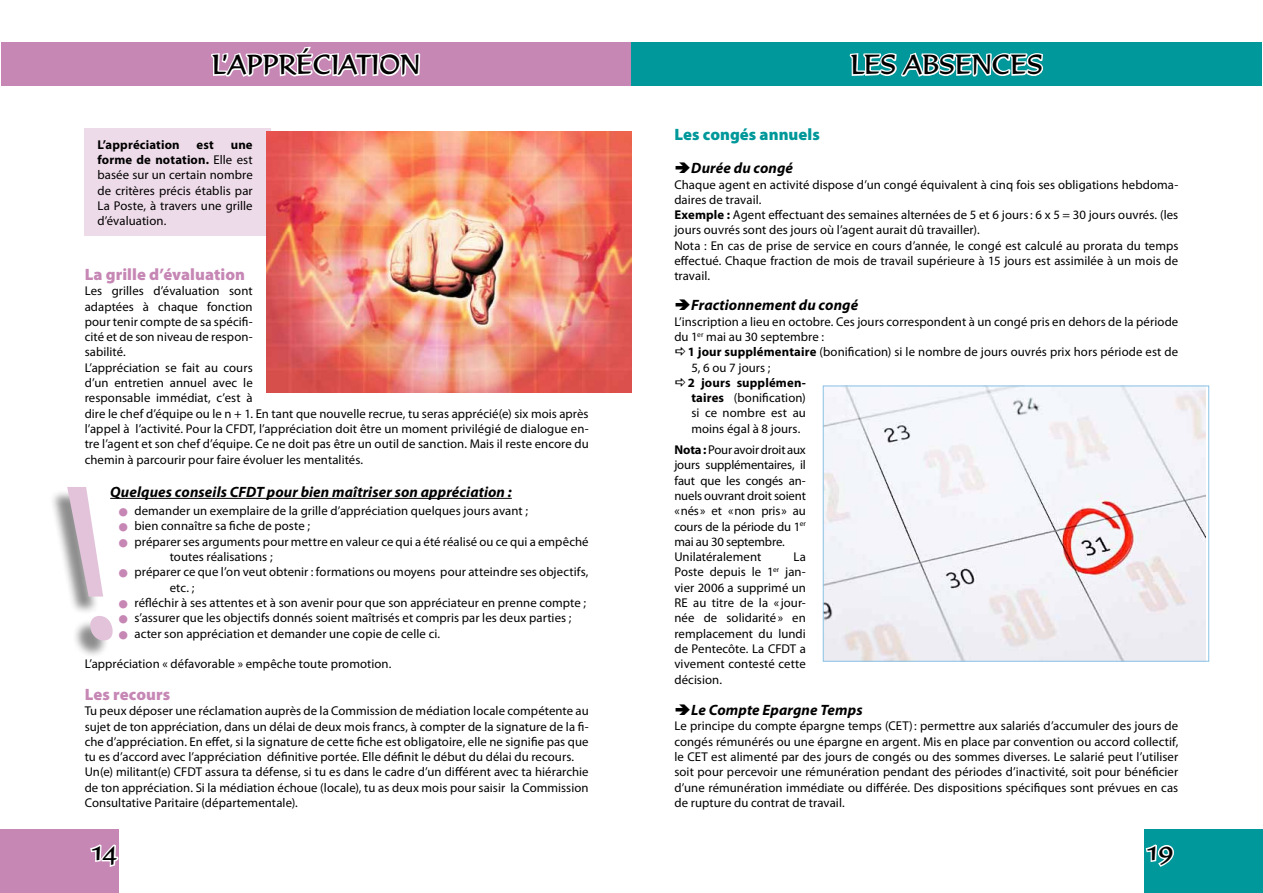
<style>
.page{position:relative;width:1263px;height:893px;background:#fff}
.page>*{position:absolute;margin:0;border:0;box-sizing:border-box;transform-origin:0 0}
.t1{font:italic condensed 225px "Myriad Pro";color:#e2c3da}
.t2{font:27px "Formal 436 BT";color:#000}
.t3{font:900 16.5px "Myriad Pro";letter-spacing:.005em;color:#c687b5}
.t4{font:900 16.5px "Myriad Pro";letter-spacing:.005em;color:#00989a}
.t5{font:italic 700 15px "Myriad Pro";letter-spacing:.01em;color:#000}
.t6{font:12.75px/15.3px "Myriad Pro";letter-spacing:.005em;color:#000}
.t7{font:700 12.75px "Myriad Pro";letter-spacing:.01em;color:#000}
.s1{font-weight:700}
.s2{color:#c687b5}
</style>
<div class="page">
<div style="left:0;top:829px;width:118px;height:64px;background:#c687b5"></div>
<svg style="left:90px;top:843px;width:29px;height:26px"></svg>
<div style="left:1145px;top:829px;width:118px;height:64px;background:#00989a"></div>
<svg style="left:1144px;top:843px;width:30px;height:26px"></svg>
<div style="left:48px;top:489px;width:61px;height:170px;background:#000;opacity:.45"></div>
<div style="left:85px;top:128px;width:186px;height:108px;background:#eedbe9"></div>
<img style="left:266px;top:131px;width:365px;height:262px">
<div style="left:1px;top:42px;width:630px;height:43px;background:#c687b5"></div>
<svg style="left:211px;top:46px;width:210px;height:31px"></svg>
<hr style="left:110px;top:498px;width:402px;height:1px;background:#000">
<div style="left:631px;top:42px;width:631px;height:43px;background:#00989a"></div>
<svg style="left:848px;top:52px;width:196px;height:34px"></svg>
<img style="left:825px;top:388px;width:381px;height:272px">
<div style="left:823px;top:386px;width:386px;height:276px;border:1px solid #8ac2e6"></div>
<h2 class="t2" style="left:212px;top:48px;width:209px">L’APPRÉCIATION</h2>
<p class="t7" style="left:97px;top:136px;width:84px">L’appréciation</p>
<p class="t7" style="left:197px;top:136px;width:19px">est</p>
<p class="t6" style="left:97px;top:137px;width:157px;text-align:justify;text-indent:133px"><span class="s1">une forme de notation.</span> Elle est basée sur un certain nombre de critères précis établis par La Poste, à travers une grille d’évaluation.</p>
<p class="t3" style="left:85px;top:263px;width:162px">La grille d’évaluation</p>
<p class="t6" style="left:85px;top:283px;width:505px">Les grilles d’évaluation sont<br>adaptées à chaque fonction<br>pour tenir compte de sa spécifi-<br>cité et de son niveau de respon-<br>sabilité.<br>L’appréciation se fait au cours<br>d’un entretien annuel avec le<br>responsable immédiat, c’est à<br>dire le chef d’équipe ou le n + 1. En tant que nouvelle recrue, tu seras apprécié(e) six mois après l’appel à l’activité. Pour la CFDT, l’appréciation doit être un moment privilégié de dialogue en&shy;tre l’agent et son chef d’équipe. Ce ne doit pas être un outil de sanction. Mais il reste encore du chemin à parcourir pour faire évoluer les mentalités.</p>
<p class="t5" style="left:110px;top:482px;width:403px">Quelques conseils CFDT pour bien maîtriser son appréciation :</p>
<p class="t6" style="left:119px;top:503px;width:411px"><span class="s2">●</span> demander un exemplaire de la grille d’appréciation quelques jours avant ;</p>
<p class="t6" style="left:119px;top:518px;width:193px"><span class="s2">●</span> bien connaître sa fiche de poste ;</p>
<p class="t6" style="left:170px;top:534px;width:420px;text-indent:-51px"><span class="s2">●</span> préparer ses arguments pour mettre en valeur ce qui a été réalisé ou ce qui a empêché toutes réalisations ;</p>
<p class="t6" style="left:170px;top:564px;width:420px;text-indent:-51px"><span class="s2">●</span> préparer ce que l’on veut obtenir : formations ou moyens pour atteindre ses objectifs, etc. ;</p>
<p class="t6" style="left:119px;top:595px;width:469px"><span class="s2">●</span> réfléchir à ses attentes et à son avenir pour que son appréciateur en prenne compte ;</p>
<p class="t6" style="left:119px;top:610px;width:454px"><span class="s2">●</span> s’assurer que les objectifs donnés soient maîtrisés et compris par les deux parties ;</p>
<p class="t6" style="left:119px;top:625px;width:323px"><span class="s2">●</span> acter son appréciation et demander une copie de celle ci.</p>
<p class="t6" style="left:85px;top:656px;width:308px">L’appréciation « défavorable » empêche toute promotion.</p>
<p class="t3" style="left:85px;top:683px;width:87px">Les recours</p>
<p class="t6" style="left:85px;top:703px;width:505px">Tu peux déposer une réclamation auprès de la Commission de médiation locale compétente au sujet de ton appréciation, dans un délai de deux mois francs, à compter de la signature de la fi&shy;che d’appréciation. En effet, si la signature de cette fiche est obligatoire, elle ne signifie pas que tu es d’accord avec l’appréciation définitive portée. Elle définit le début du délai du recours.<br>Un(e) militant(e) CFDT assura ta défense, si tu es dans le cadre d’un différent avec ta hiérarchie de ton appréciation. Si la médiation échoue (locale), tu as deux mois pour saisir la Commission Consultative Paritaire (départementale).</p>
<h1 class="t1" style="left:80px;top:428px;width:94px">!</h1>
<h2 class="t2" style="left:851px;top:48px;width:72px">LES ABSENCES</h2>
<p class="t4" style="left:674px;top:123px;width:147px">Les congés annuels</p>
<p class="t5" style="left:691px;top:158px;width:103px">Durée du congé</p>
<p class="t6" style="left:674px;top:176px;width:505px">Chaque agent en activité dispose d’un congé équivalent à cinq fois ses obligations hebdoma&shy;daires de travail.<br><span class="s1">Exemple :</span> Agent effectuant des semaines alternées de 5 et 6 jours: 6 x 5 = 30 jours ouvrés. (les jours ouvrés sont des jours où l’agent aurait dû travailler).<br>Nota : En cas de prise de service en cours d’année, le congé est calculé au prorata du temps effectué. Chaque fraction de mois de travail supérieure à 15 jours est assimilée à un mois de travail.</p>
<p class="t5" style="left:691px;top:296px;width:168px">Fractionnement du congé</p>
<p class="t6" style="left:674px;top:314px;width:505px">L’inscription a lieu en octobre. Ces jours correspondent à un congé pris en dehors de la période du 1<sup>er</sup> mai au 30 septembre :</p>
<p class="t6" style="left:688px;top:344px;width:492px"><span class="s1">1 jour supplémentaire</span> (bonification) si le nombre de jours ouvrés prix hors période est de<br>5, 6 ou 7 jours ;</p>
<p class="t6" style="left:688px;top:375px;width:119px;text-align:justify"><span class="s1">2 jours supplémen&shy;taires</span> (bonification) si ce nombre est au moins égal à 8 jours.</p>
<p class="t6" style="left:674px;top:442px;width:133px"><span class="s1">Nota :</span> Pour avoir droit aux jours supplémentaires, il faut que les congés an&shy;nuels ouvrant droit soient «nés» et «non pris» au cours de la période du 1<sup>er </sup>mai au 30 septembre.<br>Unilatéralement</p>
<p class="t6" style="left:674px;top:549px;width:133px;text-align:justify;text-indent:119px">La Poste depuis le 1<sup>er</sup> jan&shy;vier 2006 a supprimé un RE au titre de la « jour&shy;née de solidarité» en remplacement du lundi de Pentecôte. La CFDT a vivement contesté cette décision.</p>
<p class="t5" style="left:691px;top:700px;width:173px">Le Compte Epargne Temps</p>
<p class="t6" style="left:674px;top:718px;width:505px;text-align:justify">Le principe du compte épargne temps (CET): permettre aux salariés d’accumuler des jours de congés rémunérés ou une épargne en argent. Mis en place par convention ou accord collectif, le CET est alimenté par des jours de congés ou des sommes diverses. Le salarié peut l’utiliser soit pour percevoir une rémunération pendant des périodes d’inactivité, soit pour bénéficier d’une rémunération immédiate ou différée. Des dispositions spécifiques sont prévues en cas de rupture du contrat de travail.</p>
<h2 class="t2" style="left:89px;top:834px;width:30px">14</h2>
<h2 class="t2" style="left:1145px;top:834px;width:30px">19</h2>
</div>
